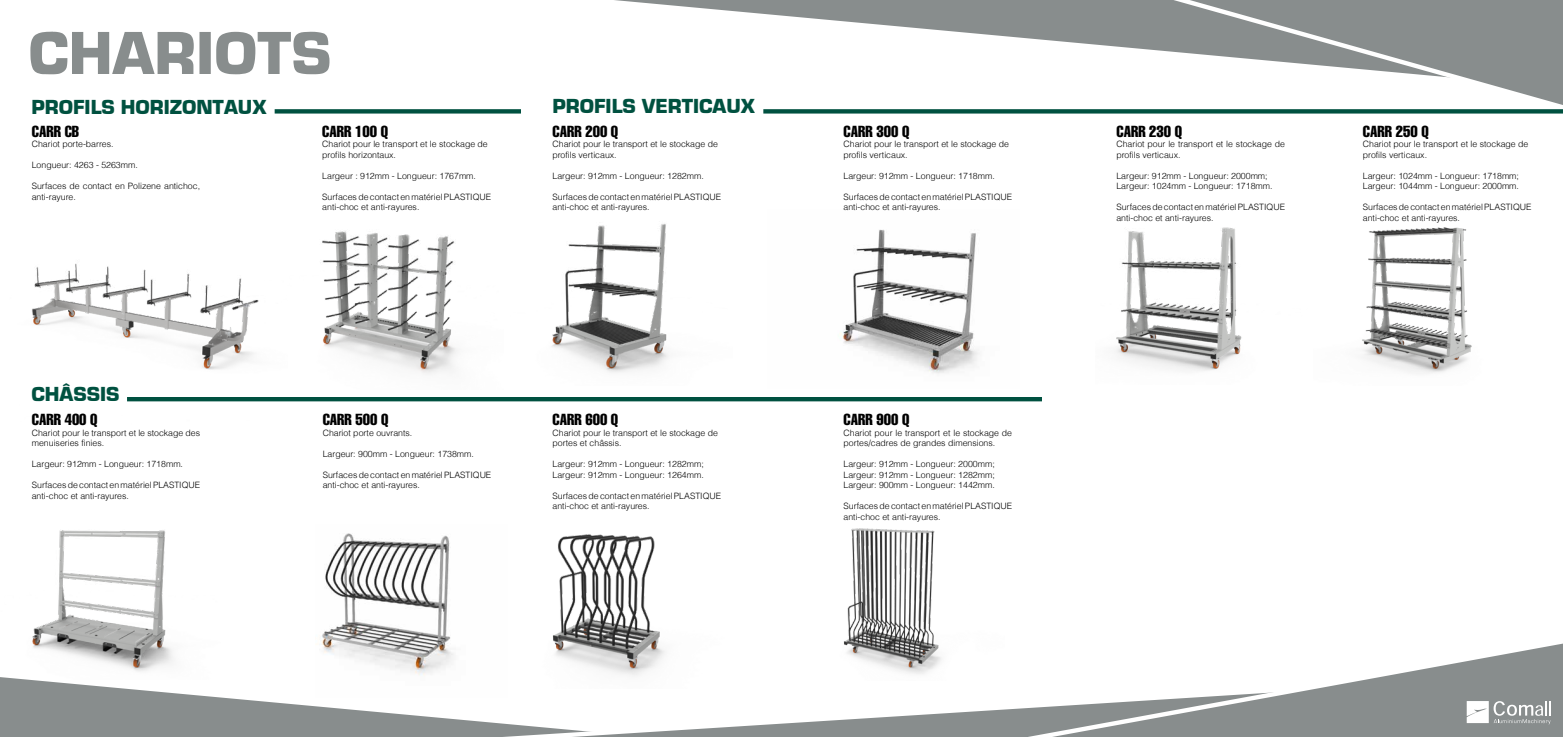
<style>
.page{position:relative;width:1563px;height:737px;background:#fff}
.page>*{position:absolute;margin:0;border:0;box-sizing:border-box;transform-origin:0 0}
.t1{font:900 63px "Eurostile";color:#888d8d}
.t2{font:900 21px "Eurostile";color:#005140}
.t3{font:extra-condensed 15.75px "Helvetica";color:#000}
.t4{font:300 8.75px/10.5px "Helvetica";color:#000}
</style>
<div class="page">
<img style="left:844px;top:528px;width:91px;height:138px">
<img style="left:32px;top:263px;width:255px;height:139px">
<img style="left:264px;top:231px;width:194px;height:158px">
<img style="left:32px;top:530px;width:141px;height:142px">
<img style="left:321px;top:533px;width:133px;height:133px">
<img style="left:553px;top:534px;width:112px;height:132px">
<img style="left:552px;top:223px;width:117px;height:150px">
<img style="left:840px;top:229px;width:139px;height:145px">
<img style="left:1116px;top:227px;width:126px;height:144px">
<img style="left:1362px;top:227px;width:110px;height:146px">
<svg style="left:0;top:677px;width:237px;height:60px"></svg>
<svg style="left:237px;top:666px;width:698px;height:71px"></svg>
<svg style="left:935px;top:643px;width:628px;height:94px"></svg>
<svg style="left:614px;top:0;width:509px;height:48px"></svg>
<svg style="left:1123px;top:0;width:440px;height:105px"></svg>
<div style="left:275px;top:109px;width:246px;height:5px;background:#005140"></div>
<div style="left:763px;top:109px;width:800px;height:5px;background:#005140"></div>
<hr style="left:127px;top:397px;width:915px;height:4px;background:#005140">
<svg style="left:1466px;top:701px;width:84px;height:23px"></svg>
<h1 class="t1" style="left:28px;top:19px;width:305px">CHARIOTS</h1>
<h2 class="t2" style="left:32px;top:95px;width:237px">PROFILS HORIZONTAUX</h2>
<h2 class="t2" style="left:552px;top:95px;width:204px">PROFILS VERTICAUX</h2>
<h3 class="t3" style="left:32px;top:121px;width:49px">CARR CB</h3>
<p class="t4" style="left:32px;top:139px;width:83px">Chariot porte-barres.</p>
<p class="t4" style="left:32px;top:160px;width:108px">Longueur: 4263 - 5263mm.</p>
<p class="t4" style="left:32px;top:181px;width:170px">Surfaces de contact en Polizene antichoc, anti-rayure.</p>
<h2 class="t2" style="left:32px;top:383px;width:90px">CHÂSSIS</h2>
<h3 class="t3" style="left:32px;top:409px;width:67px">CARR 400 Q</h3>
<p class="t4" style="left:32px;top:427px;width:170px">Chariot pour le transport et le stockage des menuiseries finies.</p>
<p class="t4" style="left:32px;top:458px;width:153px">Largeur: 912mm - Longueur: 1718mm.</p>
<p class="t4" style="left:32px;top:479px;width:170px">Surfaces de contact en matériel PLASTIQUE anti-choc et anti-rayures.</p>
<h3 class="t3" style="left:322px;top:121px;width:67px">CARR 100 Q</h3>
<p class="t4" style="left:322px;top:139px;width:167px">Chariot pour le transport et le stockage de profils horizontaux.</p>
<p class="t4" style="left:322px;top:170px;width:155px">Largeur : 912mm - Longueur: 1767mm.</p>
<p class="t4" style="left:322px;top:191px;width:170px">Surfaces de contact en matériel PLASTIQUE anti-choc et anti-rayures.</p>
<h3 class="t3" style="left:552px;top:121px;width:67px">CARR 200 Q</h3>
<p class="t4" style="left:552px;top:139px;width:167px">Chariot pour le transport et le stockage de profils verticaux.</p>
<p class="t4" style="left:552px;top:170px;width:153px">Largeur: 912mm - Longueur: 1282mm.</p>
<p class="t4" style="left:552px;top:191px;width:170px">Surfaces de contact en matériel PLASTIQUE anti-choc et anti-rayures.</p>
<h3 class="t3" style="left:323px;top:409px;width:67px">CARR 500 Q</h3>
<p class="t4" style="left:323px;top:427px;width:91px">Chariot porte ouvrants.</p>
<p class="t4" style="left:323px;top:448px;width:153px">Largeur: 900mm - Longueur: 1738mm.</p>
<p class="t4" style="left:323px;top:469px;width:170px">Surfaces de contact en matériel PLASTIQUE anti-choc et anti-rayures.</p>
<h3 class="t3" style="left:552px;top:409px;width:67px">CARR 600 Q</h3>
<p class="t4" style="left:552px;top:427px;width:167px">Chariot pour le transport et le stockage de portes et châssis.</p>
<p class="t4" style="left:552px;top:458px;width:153px">Largeur: 912mm - Longueur: 1282mm;<br>Largeur: 912mm - Longueur: 1264mm.</p>
<p class="t4" style="left:552px;top:490px;width:170px">Surfaces de contact en matériel PLASTIQUE anti-choc et anti-rayures.</p>
<h3 class="t3" style="left:843px;top:121px;width:67px">CARR 300 Q</h3>
<p class="t4" style="left:843px;top:139px;width:167px">Chariot pour le transport et le stockage de profils verticaux.</p>
<p class="t4" style="left:843px;top:170px;width:153px">Largeur: 912mm - Longueur: 1718mm.</p>
<p class="t4" style="left:843px;top:191px;width:170px">Surfaces de contact en matériel PLASTIQUE anti-choc et anti-rayures.</p>
<h3 class="t3" style="left:843px;top:409px;width:67px">CARR 900 Q</h3>
<p class="t4" style="left:843px;top:427px;width:170px">Chariot pour le transport et le stockage de portes/cadres de grandes dimensions.</p>
<p class="t4" style="left:843px;top:458px;width:153px;text-align:justify">Largeur: 912mm - Longueur: 2000mm; Largeur: 912mm - Longueur: 1282mm; Largeur: 900mm - Longueur: 1442mm.</p>
<p class="t4" style="left:843px;top:500px;width:170px">Surfaces de contact en matériel PLASTIQUE anti-choc et anti-rayures.</p>
<h3 class="t3" style="left:1116px;top:121px;width:67px">CARR 230 Q</h3>
<p class="t4" style="left:1116px;top:139px;width:170px">Chariot pour le transport et le stockage de profils verticaux.</p>
<p class="t4" style="left:1116px;top:170px;width:158px">Largeur: 912mm - Longueur: 2000mm;<br>Largeur: 1024mm - Longueur: 1718mm.</p>
<p class="t4" style="left:1116px;top:202px;width:170px">Surfaces de contact en matériel PLASTIQUE anti-choc et anti-rayures.</p>
<h3 class="t3" style="left:1363px;top:121px;width:67px">CARR 250 Q</h3>
<p class="t4" style="left:1363px;top:139px;width:167px">Chariot pour le transport et le stockage de profils verticaux.</p>
<p class="t4" style="left:1363px;top:170px;width:158px">Largeur: 1024mm - Longueur: 1718mm;<br>Largeur: 1044mm - Longueur: 2000mm.</p>
<p class="t4" style="left:1363px;top:202px;width:170px">Surfaces de contact en matériel PLASTIQUE anti-choc et anti-rayures.</p>
</div>
